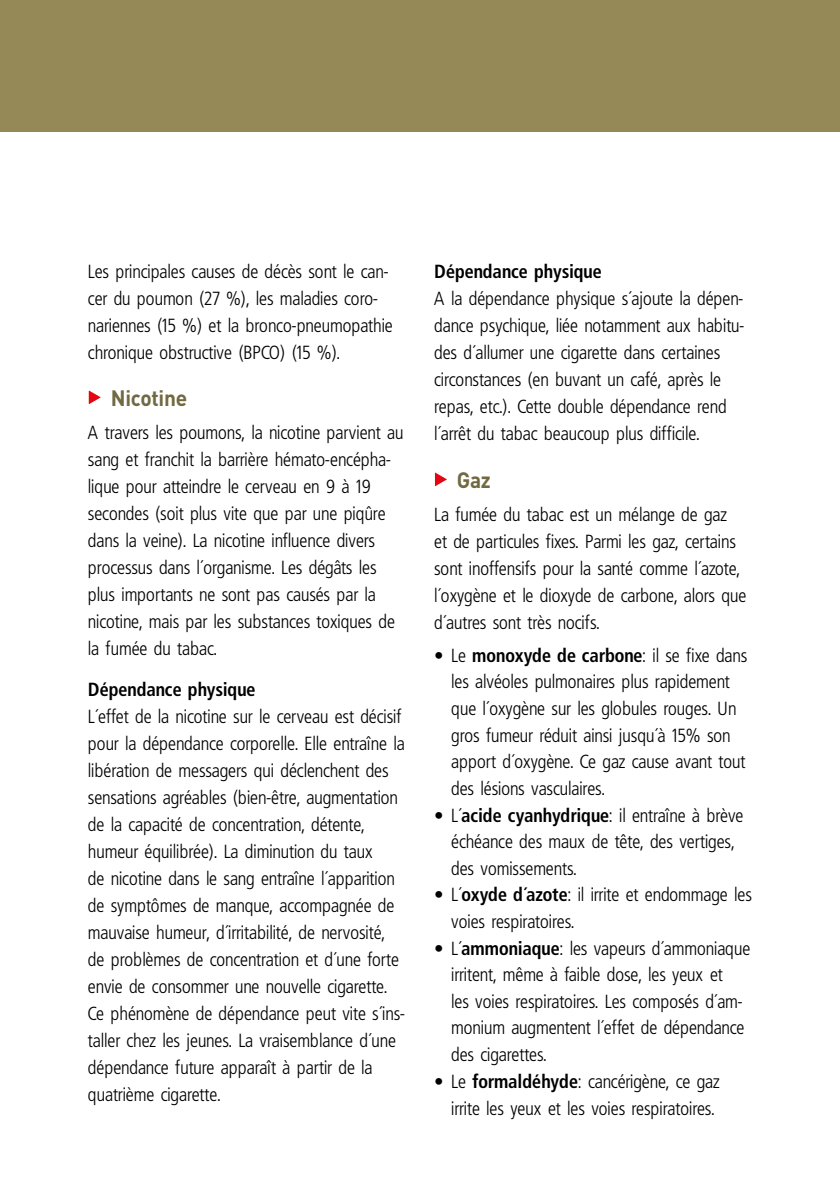
<style>
.page{position:relative;width:840px;height:1191px;background:#fff}
.page>*{position:absolute;margin:0;border:0;box-sizing:border-box;transform-origin:0 0}
.t1{font:700 22px "DIN Pro";letter-spacing:-.01em;color:#716942;scale:.95 1}
.t2{font:300 condensed 19px/27px "Frutiger Pro Frutiger";letter-spacing:-.005em;color:#000}
.t3{font:700 condensed 19px "Frutiger Pro Frutiger";letter-spacing:-.005em;color:#000}
.s1{font-weight:700}
</style>
<div class="page">
<div style="left:0;top:0;width:839px;height:132px;background:#958a57"></div>
<svg style="left:88px;top:390px;width:13px;height:14px"></svg>
<svg style="left:434px;top:472px;width:13px;height:15px"></svg>
<p class="t2" style="left:88px;top:258px;width:306px">Les principales causes de décès sont le can&shy;cer du poumon (27 %), les maladies coro&shy;nariennes (15 %) et la bronco-pneumopathie chronique obstructive (BPCO) (15 %).</p>
<p class="t1" style="left:111px;top:383px;width:82px">Nicotine</p>
<p class="t2" style="left:88px;top:419px;width:317px">A travers les poumons, la nicotine parvient au sang et franchit la barrière hémato-encépha&shy;lique pour atteindre le cerveau en 9 à 19 secondes (soit plus vite que par une piqûre dans la veine). La nicotine influence divers processus dans l’organisme. Les dégâts les plus importants ne sont pas causés par la nicotine, mais par les substances toxiques de la fumée du tabac.</p>
<p class="t3" style="left:88px;top:676px;width:169px">Dépendance physique</p>
<p class="t2" style="left:88px;top:702px;width:318px">L’effet de la nicotine sur le cerveau est décisif pour la dépendance corporelle. Elle entraîne la libération de messagers qui déclenchent des sensations agréables (bien-être, augmentation de la capacité de concentration, détente, humeur équilibrée). La diminution du taux<br>de nicotine dans le sang entraîne l’apparition de symptômes de manque, accompagnée de mauvaise humeur, d’irritabilité, de nervosité, de problèmes de concentration et d’une forte envie de consommer une nouvelle cigarette.<br>Ce phénomène de dépendance peut vite s’ins&shy;taller chez les jeunes. La vraisemblance d’une dépendance future apparaît à partir de la quatrième cigarette.</p>
<p class="t3" style="left:434px;top:258px;width:169px">Dépendance physique</p>
<p class="t2" style="left:434px;top:285px;width:312px">A la dépendance physique s’ajoute la dépen&shy;dance psychique, liée notamment aux habitu&shy;des d’allumer une cigarette dans certaines circonstances (en buvant un café, après le repas, etc.). Cette double dépendance rend l’arrêt du tabac beaucoup plus difficile.</p>
<p class="t1" style="left:456px;top:465px;width:37px">Gaz</p>
<p class="t2" style="left:434px;top:501px;width:313px">La fumée du tabac est un mélange de gaz<br>et de particules fixes. Parmi les gaz, certains sont inoffensifs pour la santé comme l’azote, l’oxygène et le dioxyde de carbone, alors que d’autres sont très nocifs.</p>
<p class="t2" style="left:451px;top:642px;width:297px;text-indent:-17px">• Le <span class="s1">monoxyde de carbone</span>: il se fixe dans les alvéoles pulmonaires plus rapidement que l’oxygène sur les globules rouges. Un gros fumeur réduit ainsi jusqu’à 15% son apport d’oxygène. Ce gaz cause avant tout des lésions vasculaires.</p>
<p class="t2" style="left:451px;top:801px;width:294px;text-indent:-17px">• L’<span class="s1">acide cyanhydrique</span>: il entraîne à brève échéance des maux de tête, des vertiges, des vomissements.</p>
<p class="t2" style="left:451px;top:881px;width:302px;text-indent:-17px">• L’<span class="s1">oxyde d’azote</span>: il irrite et endommage les voies respiratoires.</p>
<p class="t2" style="left:451px;top:934px;width:300px;text-indent:-17px">• L’<span class="s1">ammoniaque</span>: les vapeurs d’ammoniaque irritent, même à faible dose, les yeux et<br>les voies respiratoires. Les composés d’am&shy;monium augmentent l’effet de dépendance des cigarettes.</p>
<p class="t2" style="left:434px;top:1067px;width:287px;text-align:right">• Le <span class="s1">formaldéhyde</span>: cancérigène, ce gaz irrite les yeux et les voies respiratoires.</p>
</div>
